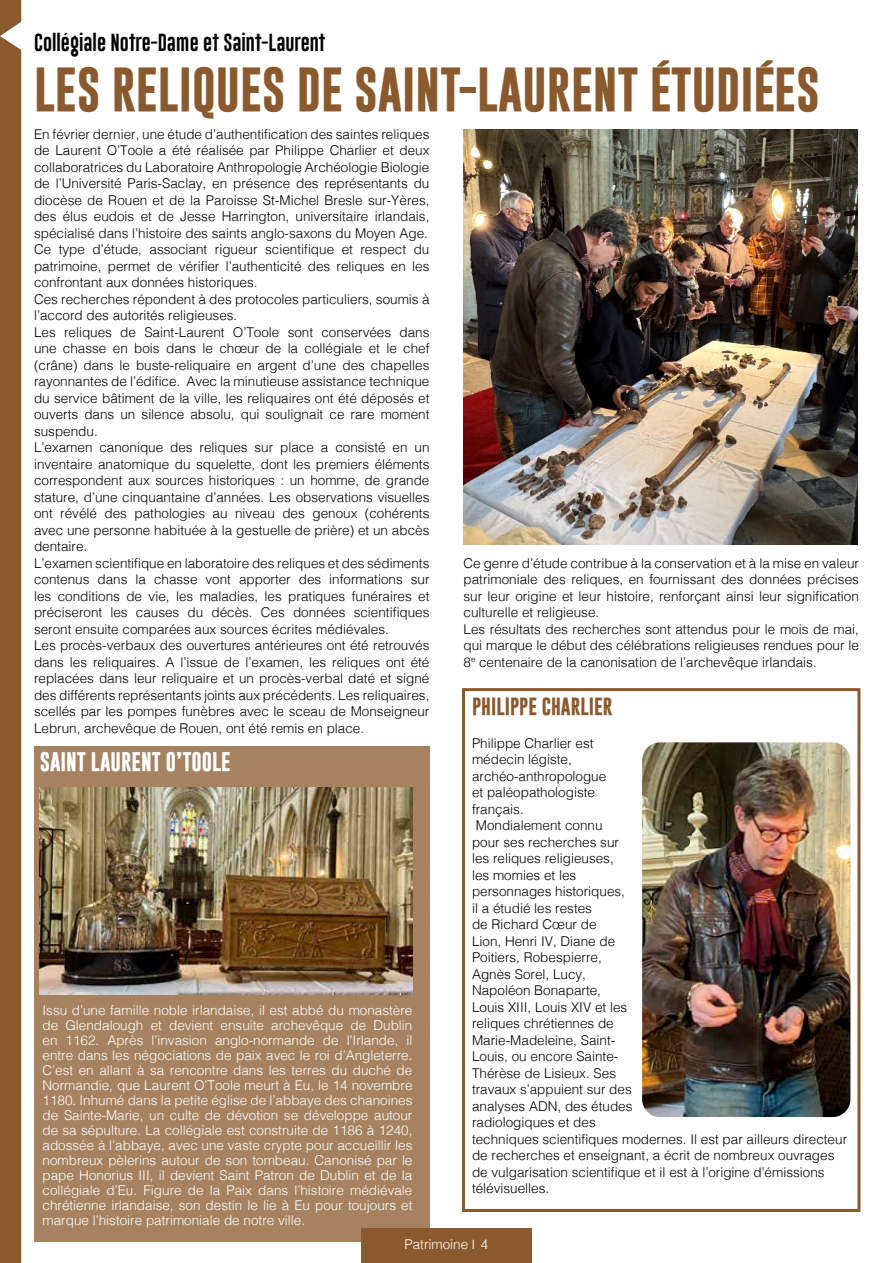
<style>
.page{position:relative;width:893px;height:1263px;background:#fff}
.page>*{position:absolute;margin:0;border:0;box-sizing:border-box;transform-origin:0 0}
.t1{font:700 45px "Gobold";color:#8a5a2e}
.t2{font:700 19.5px "Gobold";color:#fff}
.t3{font:18px "Gobold Lowplus";color:#000}
.t4{font:700 18px "Gobold";color:#8a5a2e}
.t5{font:300 13.5px/16.5px "Helvetica";color:#000}
.t6{font:300 13.5px/15px "Helvetica";color:#fff;text-align:justify}
</style>
<div class="page">
<div style="left:462px;top:688px;width:398px;height:524px;border:3px solid #8a5a2e"></div>
<div style="left:361px;top:1229px;width:170px;height:34px;background:#8a5a2e"></div>
<div style="left:0;top:0;width:21px;height:1263px;background:#8a5a2e"></div>
<img style="left:463px;top:129px;width:394px;height:415px">
<div style="left:34px;top:746px;width:396px;height:496px;background:#a68260"></div>
<img style="left:40px;top:787px;width:372px;height:207px">
<img style="left:642px;top:742px;width:208px;height:375px">
<div style="left:366px;top:1234px;width:160px;height:16px;background:#8a5a2e"></div>
<h3 class="t3" style="left:34px;top:31px;width:293px">Collégiale Notre-Dame et Saint-Laurent</h3>
<h1 class="t1" style="left:34px;top:60px;width:787px">LES RELIQUES DE SAINT-LAURENT ÉTUDIÉES</h1>
<p class="t5" style="left:34px;top:125px;width:397px">En février dernier, une étude d’authentification des saintes reliques de Laurent O’Toole a été réalisée par Philippe Charlier et deux collaboratrices du Laboratoire Anthropologie Archéologie Biologie de l’Université Paris-Saclay, en présence des représentants du diocèse de Rouen et de la Paroisse St-Michel Bresle sur-Yères, des élus eudois et de Jesse Harrington, universitaire irlandais, spécialisé dans l’histoire des saints anglo-saxons du Moyen Age.<br>Ce type d’étude, associant rigueur scientifique et respect du patrimoine, permet de vérifier l’authenticité des reliques en les confrontant aux données historiques.<br>Ces recherches répondent à des protocoles particuliers, soumis à l’accord des autorités religieuses.<br>Les reliques de Saint-Laurent O’Toole sont conservées dans une chasse en bois dans le chœur de la collégiale et le chef (crâne) dans le buste-reliquaire en argent d’une des chapelles rayonnantes de l’édifice. Avec la minutieuse assistance technique du service bâtiment de la ville, les reliquaires ont été déposés et ouverts dans un silence absolu, qui soulignait ce rare moment suspendu.<br>L’examen canonique des reliques sur place a consisté en un inventaire anatomique du squelette, dont les premiers éléments correspondent aux sources historiques : un homme, de grande stature, d’une cinquantaine d’années. Les observations visuelles ont révélé des pathologies au niveau des genoux (cohérents avec une personne habituée à la gestuelle de prière) et un abcès dentaire.<br>L’examen scientifique en laboratoire des reliques et des sédiments contenus dans la chasse vont apporter des informations sur les conditions de vie, les maladies, les pratiques funéraires et préciseront les causes du décès. Ces données scientifiques seront ensuite comparées aux sources écrites médiévales.<br>Les procès-verbaux des ouvertures antérieures ont été retrouvés dans les reliquaires. A l’issue de l’examen, les reliques ont été replacées dans leur reliquaire et un procès-verbal daté et signé des différents représentants joints aux précédents. Les reliquaires, scellés par les pompes funèbres avec le sceau de Monseigneur Lebrun, archevêque de Rouen, ont été remis en place.</p>
<h2 class="t2" style="left:40px;top:749px;width:193px">SAINT LAURENT O’TOOLE</h2>
<p class="t6" style="left:43px;top:1001px;width:371px">Issu d’une famille noble irlandaise, il est abbé du monastère de Glendalough et devient ensuite archevêque de Dublin en 1162. Après l’invasion anglo-normande de l’Irlande, il entre dans les négociations de paix avec le roi d’Angleterre.<br>C’est en allant à sa rencontre dans les terres du duché de Normandie, que Laurent O’Toole meurt à Eu, le 14 novembre 1180. Inhumé dans la petite église de l’abbaye des chanoines de Sainte-Marie, un culte de dévotion se développe autour de sa sépulture. La collégiale est construite de 1186 à 1240, adossée à l’abbaye, avec une vaste crypte pour accueillir les nombreux pèlerins autour de son tombeau. Canonisé par le pape Honorius III, il devient Saint Patron de Dublin et de la collégiale d’Eu. Figure de la Paix dans l’histoire médiévale chrétienne irlandaise, son destin le lie à Eu pour toujours et marque l’histoire patrimoniale de notre ville.</p>
<p class="t5" style="left:463px;top:554px;width:397px">Ce genre d’étude contribue à la conservation et à la mise en valeur patrimoniale des reliques, en fournissant des données précises sur leur origine et leur histoire, renforçant ainsi leur signification culturelle et religieuse.<br>Les résultats des recherches sont attendus pour le mois de mai, qui marque le début des célébrations religieuses rendues pour le 8<sup>e</sup> centenaire de la canonisation de l’archevêque irlandais.</p>
<h3 class="t4" style="left:472px;top:694px;width:142px">PHILIPPE CHARLIER</h3>
<p class="t5" style="left:472px;top:734px;width:377px">Philippe Charlier est<br>médecin légiste,<br>archéo-anthropologue<br>et paléopathologiste<br>français.<br>Mondialement connu<br>pour ses recherches sur<br>les reliques religieuses,<br>les momies et les<br>personnages historiques,<br>il a étudié les restes<br>de Richard Cœur de<br>Lion, Henri IV, Diane de<br>Poitiers, Robespierre,<br>Agnès Sorel, Lucy,<br>Napoléon Bonaparte,<br>Louis XIII, Louis XIV et les<br>reliques chrétiennes de<br>Marie-Madeleine, Saint-<br>Louis, ou encore Sainte-<br>Thérèse de Lisieux. Ses<br>travaux s’appuient sur des<br>analyses ADN, des études<br>radiologiques et des<br>techniques scientifiques modernes. Il est par ailleurs directeur de recherches et enseignant, a écrit de nombreux ouvrages de vulgarisation scientifique et il est à l’origine d’émissions télévisuelles.</p>
<p class="t6" style="left:404px;top:1235px;width:85px">Patrimoine 4</p>
</div>
